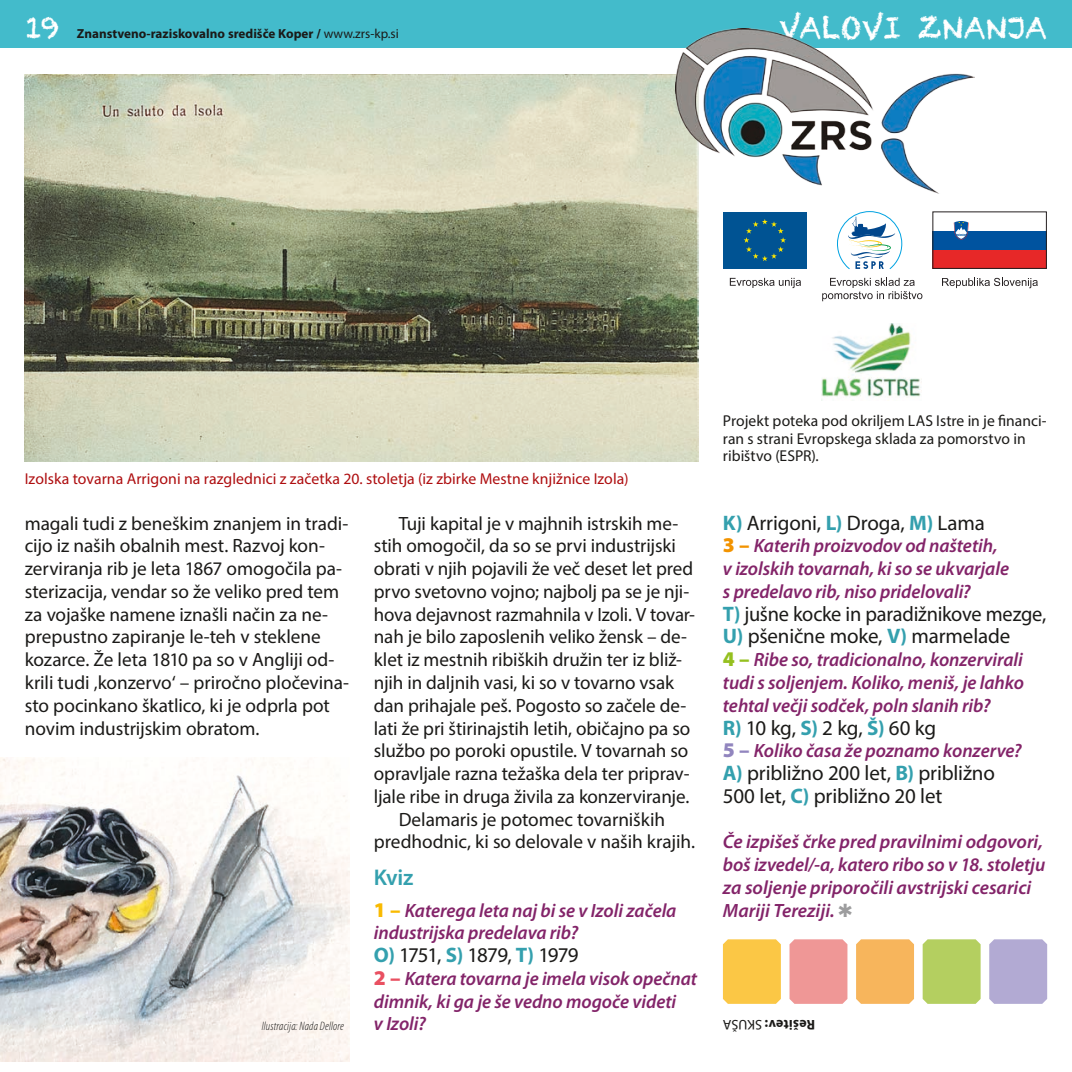
<style>
.page{position:relative;width:1072px;height:1072px;background:#fff}
.page>*{position:absolute;margin:0;border:0;box-sizing:border-box;transform-origin:0 0}
.t1{font:29.75px "Chalkduster";color:#fff}
.t2{font:600 22.75px "Myriad Pro";color:#34a0ae}
.t3{font:21px/22.8px "Myriad Pro";letter-spacing:-.01em;color:#1b1a18}
.t4{font:21px "Myriad Pro";letter-spacing:-.045em;color:#1b1a18}
.t5{font:19.25px/22.8px "Myriad Pro";letter-spacing:-.005em;color:#1b1a18}
.t6{font:italic 600 19.25px/22.8px "Myriad Pro";letter-spacing:-.005em;color:#832469}
.t7{font:15.75px/17.5px "Myriad Pro";letter-spacing:.005em;color:#1b1a18}
.t8{font:15.75px "Myriad Pro";letter-spacing:.005em;color:#ae0d0f}
.t9{font:700 14px "Myriad Pro";letter-spacing:.01em;color:#1b1a18}
.t10{font:700 13.12px "Myriad Pro";color:#1b1a18}
.t11{font:italic 300 condensed 12.25px "Myriad Pro";letter-spacing:.015em;color:#1b1a18}
.s1{font-weight:400}
.s2{font-weight:700;color:#34a0ae}
.s3{font-weight:900;font-style:normal;font-size:21px;color:#f9ba00}
.s4{font-weight:900;font-style:normal;font-size:21px;color:#e95061}
.s5{font-weight:900;font-style:normal;font-size:21px;color:#f29300}
.s6{font-weight:900;font-style:normal;font-size:21px;color:#95c01f}
.s7{font-weight:900;font-style:normal;font-size:21px;color:#9185be}
.s8{color:#9d9d9e}
</style>
<div class="page">
<div style="left:0;top:0;width:1071px;height:48px;background:#43bbcb"></div>
<img style="left:25px;top:74px;width:673px;height:387px">
<img style="left:0;top:757px;width:349px;height:304px">
<img style="left:675px;top:29px;width:299px;height:164px">
<div style="left:723px;top:939px;width:58px;height:64px;background:#fbc745"></div>
<div style="left:789px;top:939px;width:58px;height:64px;background:#ef9796"></div>
<div style="left:856px;top:939px;width:58px;height:64px;background:#f7b55c"></div>
<div style="left:922px;top:939px;width:58px;height:64px;background:#b4cf60"></div>
<div style="left:989px;top:939px;width:58px;height:64px;background:#b2aad3"></div>
<svg style="left:932px;top:211px;width:114px;height:56px"></svg>
<svg style="left:953px;top:221px;width:15px;height:19px"></svg>
<svg style="left:837px;top:211px;width:65px;height:59px"></svg>
<div style="left:723px;top:212px;width:83px;height:56px;background:#005393"></div>
<svg style="left:743px;top:219px;width:43px;height:42px"></svg>
<div style="left:932px;top:212px;width:114px;height:57px;border:1px solid #241f20"></div>
<svg style="left:729px;top:278px;width:72px;height:10px"></svg>
<svg style="left:942px;top:278px;width:95px;height:10px"></svg>
<svg style="left:822px;top:278px;width:100px;height:23px"></svg>
<img style="left:821px;top:323px;width:100px;height:78px">
<h1 class="t1" style="left:25px;top:10px;width:36px">19</h1>
<p class="t10" style="left:77px;top:25px;width:323px">Znanstveno-raziskovalno središče Koper / <span class="s1">www.zrs-kp.si</span></p>
<h1 class="t1" style="left:779px;top:10px;width:269px">VALOVI ZNANJA</h1>
<p class="t8" style="left:25px;top:469px;width:605px">Izolska tovarna Arrigoni na razglednici z začetka 20. stoletja (iz zbirke Mestne knjižnice Izola)</p>
<p class="t7" style="left:723px;top:412px;width:325px">Projekt poteka pod okriljem LAS Istre in je financi&shy;ran s strani Evropskega sklada za pomorstvo in ribištvo (ESPR).</p>
<p class="t5" style="left:25px;top:511px;width:326px">magali tudi z beneškim znanjem in tradi&shy;cijo iz naših obalnih mest. Razvoj kon&shy;zerviranja rib je leta 1867 omogočila pa&shy;sterizacija, vendar so že veliko pred tem za vojaške namene iznašli način za ne&shy;prepustno zapiranje le-teh v steklene kozarce. Že leta 1810 pa so v Angliji od&shy;krili tudi ‚konzervo‘ – priročno pločevina&shy;sto pocinkano škatlico, ki je odprla pot novim industrijskim obratom.</p>
<p class="t3" style="left:723px;top:511px;width:263px"><span class="s2">K)</span> Arrigoni, <span class="s2">L)</span> Droga, <span class="s2">M)</span> Lama</p>
<p class="t5" style="left:399px;top:511px;width:281px">Tuji kapital je v majhnih istrskih me-</p>
<p class="t5" style="left:374px;top:534px;width:303px">stih omogočil, da so se prvi industrijski</p>
<p class="t5" style="left:374px;top:557px;width:321px">obrati v njih pojavili že več deset let pred</p>
<p class="t5" style="left:374px;top:580px;width:317px">prvo svetovno vojno; najbolj pa se je nji-</p>
<p class="t5" style="left:374px;top:602px;width:321px">hova dejavnost razmahnila v Izoli. V tovar-</p>
<p class="t5" style="left:374px;top:625px;width:315px">nah je bilo zaposlenih veliko žensk – de-</p>
<p class="t5" style="left:374px;top:648px;width:309px">klet iz mestnih ribiških družin ter iz bliž-</p>
<p class="t5" style="left:374px;top:671px;width:302px">njih in daljnih vasi, ki so v tovarno vsak</p>
<p class="t5" style="left:374px;top:693px;width:314px">dan prihajale peš. Pogosto so začele de-</p>
<p class="t5" style="left:374px;top:716px;width:318px">lati že pri štirinajstih letih, običajno pa so</p>
<p class="t5" style="left:374px;top:739px;width:316px">službo po poroki opustile. V tovarnah so</p>
<p class="t5" style="left:374px;top:762px;width:316px">opravljale razna težaška dela ter priprav-</p>
<p class="t5" style="left:374px;top:784px;width:317px">ljale ribe in druga živila za konzerviranje.</p>
<p class="t5" style="left:399px;top:807px;width:268px">Delamaris je potomec tovarniških</p>
<p class="t5" style="left:374px;top:830px;width:323px">predhodnic, ki so delovale v naših krajih.</p>
<p class="t2" style="left:374px;top:863px;width:41px">Kviz</p>
<p class="t6" style="left:374px;top:898px;width:304px"><span class="s3">1 –</span> Katerega leta naj bi se v Izoli začela industrijska predelava rib?</p>
<p class="t4" style="left:374px;top:942px;width:206px"><span class="s2">O)</span> 1751, <span class="s2">S)</span> 1879, <span class="s2">T)</span> 1979</p>
<p class="t6" style="left:374px;top:966px;width:325px"><span class="s4">2 –</span> Katera tovarna je imela visok opečnat dimnik, ki ga je še vedno mogoče videti<br>v Izoli?</p>
<p class="t6" style="left:723px;top:534px;width:287px"><span class="s5">3 –</span> Katerih proizvodov od naštetih, v izolskih tovarnah, ki so se ukvarjale s predelavo rib, niso pridelovali?</p>
<p class="t3" style="left:723px;top:602px;width:325px"><span class="s2">T)</span> jušne kocke in paradižnikove mezge,<br><span class="s2">U)</span> pšenične moke, <span class="s2">V)</span> marmelade</p>
<p class="t6" style="left:723px;top:648px;width:303px;text-align:justify"><span class="s6">4 –</span> Ribe so, tradicionalno, konzervirali tudi s soljenjem. Koliko, meniš, je lahko tehtal večji sodček, poln slanih rib?</p>
<p class="t3" style="left:723px;top:715px;width:215px"><span class="s2">R)</span> 10 kg, <span class="s2">S)</span> 2 kg, <span class="s2">Š)</span> 60 kg</p>
<p class="t6" style="left:723px;top:739px;width:300px"><span class="s7">5 –</span> Koliko časa že poznamo konzerve?</p>
<p class="t3" style="left:723px;top:761px;width:273px"><span class="s2">A)</span> približno 200 let, <span class="s2">B)</span> približno<br>500 let, <span class="s2">C)</span> približno 20 let</p>
<p class="t6" style="left:723px;top:830px;width:324px">Če izpišeš črke pred pravilnimi odgovori, boš izvedel/-a, katero ribo so v 18. stoletju za soljenje priporočili avstrijski cesarici Mariji Tereziji. <span class="s8">✱</span></p>
<p class="t9" style="left:815px;top:1033px;width:94px;rotate:-180deg">Rešitev: <span class="s1">SKUŠA</span></p>
<p class="t11" style="left:262px;top:1019px;width:84px">Ilustracija: Nada Dellore</p>
</div>
